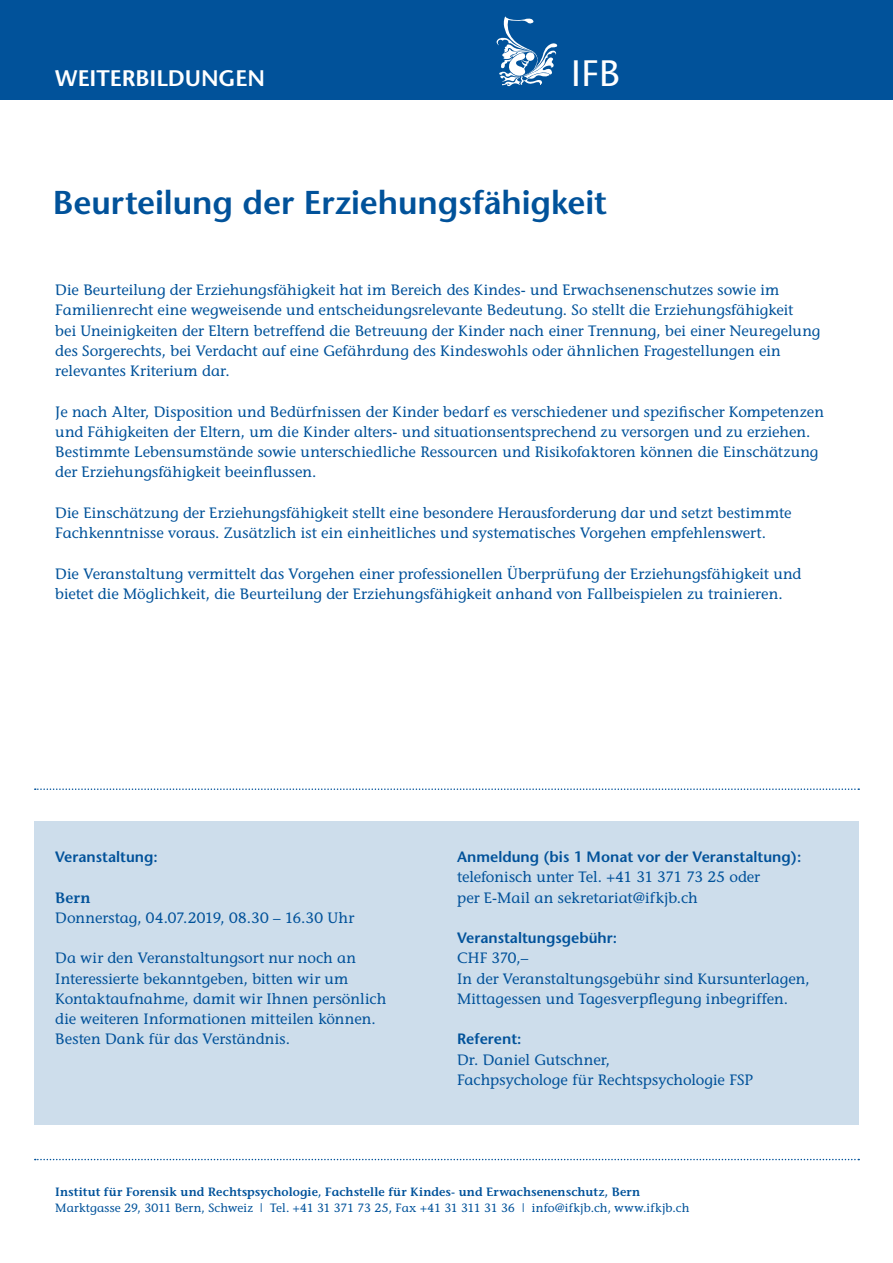
<style>
.page{position:relative;width:893px;height:1263px;background:#fff}
.page>*{position:absolute;margin:0;border:0;box-sizing:border-box;transform-origin:0 0}
.t1{font:36.75px "Stone Sans";color:#fff}
.t2{font:600 33px "Stone Sans";letter-spacing:-.005em;color:#01529a}
.t3{font:600 22.5px "Stone Sans";letter-spacing:-.005em;color:#fff}
.t4{font:15px/20.2px "Stone Informal";color:#01529a}
.t5{font:600 15px "Stone Sans";color:#01529a}
.t6{font:600 15px "Stone Informal";color:#01529a}
.t7{font:12px "Stone Informal";letter-spacing:.01em;color:#01529a}
.t8{font:600 12px "Stone Informal";letter-spacing:.01em;color:#01529a}
</style>
<div class="page">
<div style="left:0;top:0;width:893px;height:100px;background:#01529a"></div>
<svg style="left:496px;top:16px;width:62px;height:71px"></svg>
<svg style="left:35px;top:788px;width:824px;height:2px"></svg>
<svg style="left:35px;top:1159px;width:824px;height:1px"></svg>
<div style="left:34px;top:822px;width:825px;height:303px;background:#cdddeb"></div>
<h3 class="t3" style="left:55px;top:64px;width:211px">WEITERBILDUNGEN</h3>
<h1 class="t1" style="left:571px;top:51px;width:51px">IFB</h1>
<h2 class="t2" style="left:53px;top:182px;width:555px">Beurteilung der Erziehungsfähigkeit</h2>
<p class="t4" style="left:55px;top:280px;width:767px">Die Beurteilung der Erziehungsfähigkeit hat im Bereich des Kindes- und Erwachsenenschutzes sowie im Familienrecht eine wegweisende und entscheidungsrelevante Bedeutung. So stellt die Erziehungsfähigkeit<br>bei Uneinigkeiten der Eltern betreffend die Betreuung der Kinder nach einer Trennung, bei einer Neuregelung des Sorgerechts, bei Verdacht auf eine Gefährdung des Kindeswohls oder ähnlichen Fragestellungen ein relevantes Kriterium dar.</p>
<p class="t4" style="left:55px;top:401px;width:770px">Je nach Alter, Disposition und Bedürfnissen der Kinder bedarf es verschiedener und spezifischer Kompetenzen und Fähigkeiten der Eltern, um die Kinder alters- und situationsentsprechend zu versorgen und zu erziehen.<br>Bestimmte Lebensumstände sowie unterschiedliche Ressourcen und Risikofaktoren können die Einschätzung der Erziehungsfähigkeit beeinflussen.</p>
<p class="t4" style="left:55px;top:502px;width:738px">Die Einschätzung der Erziehungsfähigkeit stellt eine besondere Herausforderung dar und setzt bestimmte<br>Fachkenntnisse voraus. Zusätzlich ist ein einheitliches und systematisches Vorgehen empfehlenswert.</p>
<p class="t4" style="left:55px;top:563px;width:748px">Die Veranstaltung vermittelt das Vorgehen einer professionellen Überprüfung der Erziehungsfähigkeit und bietet die Möglichkeit, die Beurteilung der Erziehungsfähigkeit anhand von Fallbeispielen zu trainieren.</p>
<p class="t5" style="left:55px;top:847px;width:104px">Veranstaltung:</p>
<p class="t6" style="left:55px;top:888px;width:37px">Bern</p>
<p class="t4" style="left:55px;top:907px;width:301px">Donnerstag, 04.07.2019, 08.30 – 16.30 Uhr</p>
<p class="t4" style="left:55px;top:948px;width:333px">Da wir den Veranstaltungsort nur noch an Interessierte bekanntgeben, bitten wir um Kontaktaufnahme, damit wir Ihnen persönlich die weiteren Informationen mitteilen können.<br>Besten Dank für das Verständnis.</p>
<p class="t5" style="left:457px;top:847px;width:346px">Anmeldung (bis 1 Monat vor der Veranstaltung):</p>
<p class="t4" style="left:457px;top:867px;width:304px">telefonisch unter Tel. +41 31 371 73 25 oder per E-Mail an sekretariat@ifkjb.ch</p>
<p class="t5" style="left:457px;top:928px;width:162px">Veranstaltungsgebühr:</p>
<p class="t4" style="left:457px;top:948px;width:354px">CHF 370,–<br>In der Veranstaltungsgebühr sind Kursunterlagen,<br>Mittagessen und Tagesverpflegung inbegriffen.</p>
<p class="t5" style="left:457px;top:1030px;width:66px">Referent:</p>
<p class="t4" style="left:457px;top:1049px;width:298px">Dr. Daniel Gutschner,<br>Fachpsychologe für Rechtspsychologie FSP</p>
<p class="t8" style="left:55px;top:1184px;width:587px">Institut für Forensik und Rechtspsychologie, Fachstelle für Kindes- und Erwachsenenschutz, Bern</p>
<p class="t7" style="left:55px;top:1200px;width:636px">Marktgasse 29, 3011 Bern, Schweiz | Tel. +41 31 371 73 25, Fax +41 31 311 31 36 | info@ifkjb.ch, www.ifkjb.ch</p>
</div>
